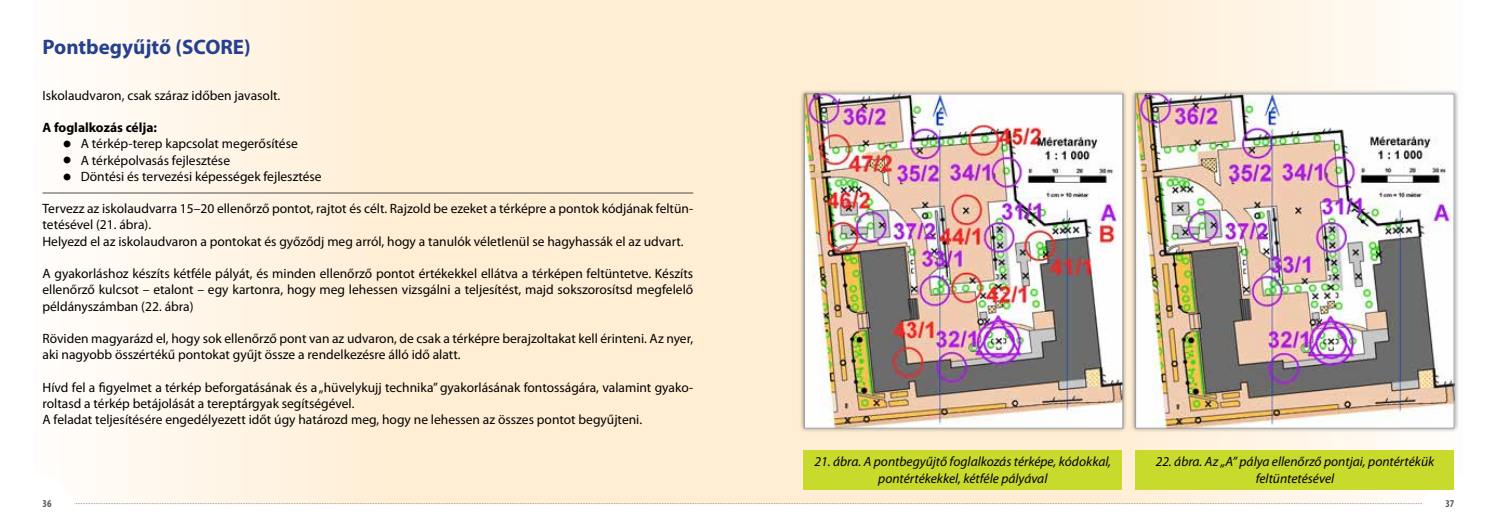
<style>
.page{position:relative;width:1497px;height:532px;background:#fff}
.page>*{position:absolute;margin:0;border:0;box-sizing:border-box;transform-origin:0 0}
.t1{font:700 21px "Myriad Pro";color:#25408f}
.t2{font:13.5px/16.2px "Myriad Pro";color:#000}
.t3{font:italic 13.5px/16.2px "Myriad Pro";color:#000;text-align:center}
.t4{font:700 13.5px "Myriad Pro";color:#000}
.t5{font:700 condensed 10.5px "Myriad Pro";color:#58595b}
</style>
<div class="page">
<div style="left:748px;top:0;width:715px;height:503px;background:linear-gradient(to right,#ffeaca,#fff9f1)"></div>
<div style="left:34px;top:0;width:714px;height:503px;background:linear-gradient(to right,#fff9f2,#ffeaca)"></div>
<svg style="left:34px;top:473px;width:1429px;height:31px"></svg>
<hr style="left:43px;top:192px;width:650px;height:1px;background:#4d4d4f">
<div style="left:799px;top:89px;width:328px;height:344px;background:#000;opacity:.45"></div>
<img style="left:806px;top:95px;width:315px;height:331px">
<div style="left:804px;top:93px;width:319px;height:335px;border:1px solid #939598"></div>
<div style="left:1130px;top:89px;width:329px;height:344px;background:#000;opacity:.45"></div>
<img style="left:1137px;top:95px;width:315px;height:331px">
<div style="left:1135px;top:93px;width:319px;height:335px;border:1px solid #939598"></div>
<div style="left:804px;top:449px;width:318px;height:40px;background:#c8da2b"></div>
<div style="left:1135px;top:449px;width:319px;height:40px;background:#c8da2b"></div>
<h1 class="t1" style="left:43px;top:33px;width:177px">Pontbegyűjtő (SCORE</h1>
<h1 class="t1" style="left:244px;top:33px;width:8px">)</h1>
<p class="t2" style="left:43px;top:87px;width:239px">Iskolaudvaron, csak száraz időben javasolt.</p>
<p class="t4" style="left:43px;top:119px;width:116px">A foglalkozás célja:</p>
<p class="t2" style="left:64px;top:135px;width:235px">■ A térkép-terep kapcsolat megerősítése</p>
<p class="t2" style="left:64px;top:152px;width:168px">■ A térképolvasás fejlesztése</p>
<p class="t2" style="left:64px;top:168px;width:259px">■ Döntési és tervezési képességek fejlesztése</p>
<p class="t2" style="left:43px;top:200px;width:652px">Tervezz az iskolaudvarra 15–20 ellenőrző pontot, rajtot és célt. Rajzold be ezeket a térképre a pontok kódjának feltün&shy;tetésével (21. ábra).<br>Helyezd el az iskolaudvaron a pontokat és győződj meg arról, hogy a tanulók véletlenül se hagyhassák el az udvart.</p>
<p class="t2" style="left:43px;top:265px;width:652px;text-align:justify">A gyakorláshoz készíts kétféle pályát, és minden ellenőrző pontot értékekkel ellátva a térképen feltüntetve. Készíts ellenőrző kulcsot – etalont – egy kartonra, hogy meg lehessen vizsgálni a teljesítést, majd sokszorosítsd megfelelő példányszámban (22. ábra)</p>
<p class="t2" style="left:43px;top:330px;width:652px">Röviden magyarázd el, hogy sok ellenőrző pont van az udvaron, de csak a térképre berajzoltakat kell érinteni. Az nyer, aki nagyobb összértékű pontokat gyűjt össze a rendelkezésre álló idő alatt.</p>
<p class="t2" style="left:43px;top:378px;width:652px">Hívd fel a figyelmet a térkép beforgatásának és a „hüvelykujj technika” gyakorlásának fontosságára, valamint gyako&shy;roltasd a térkép betájolását a tereptárgyak segítségével.<br>A feladat teljesítésére engedélyezett időt úgy határozd meg, hogy ne lehessen az összes pontot begyűjteni.</p>
<p class="t3" style="left:814px;top:453px;width:298px">21. ábra. A pontbegyűjtő foglalkozás térképe, kódokkal, pontértékekkel, kétféle pályával</p>
<p class="t3" style="left:1155px;top:453px;width:280px">22. ábra. Az „A” pálya ellenőrző pontjai, pontértékük feltüntetésével</p>
<p class="t5" style="left:43px;top:496px;width:10px">36</p>
<p class="t5" style="left:1445px;top:496px;width:10px">37</p>
</div>
